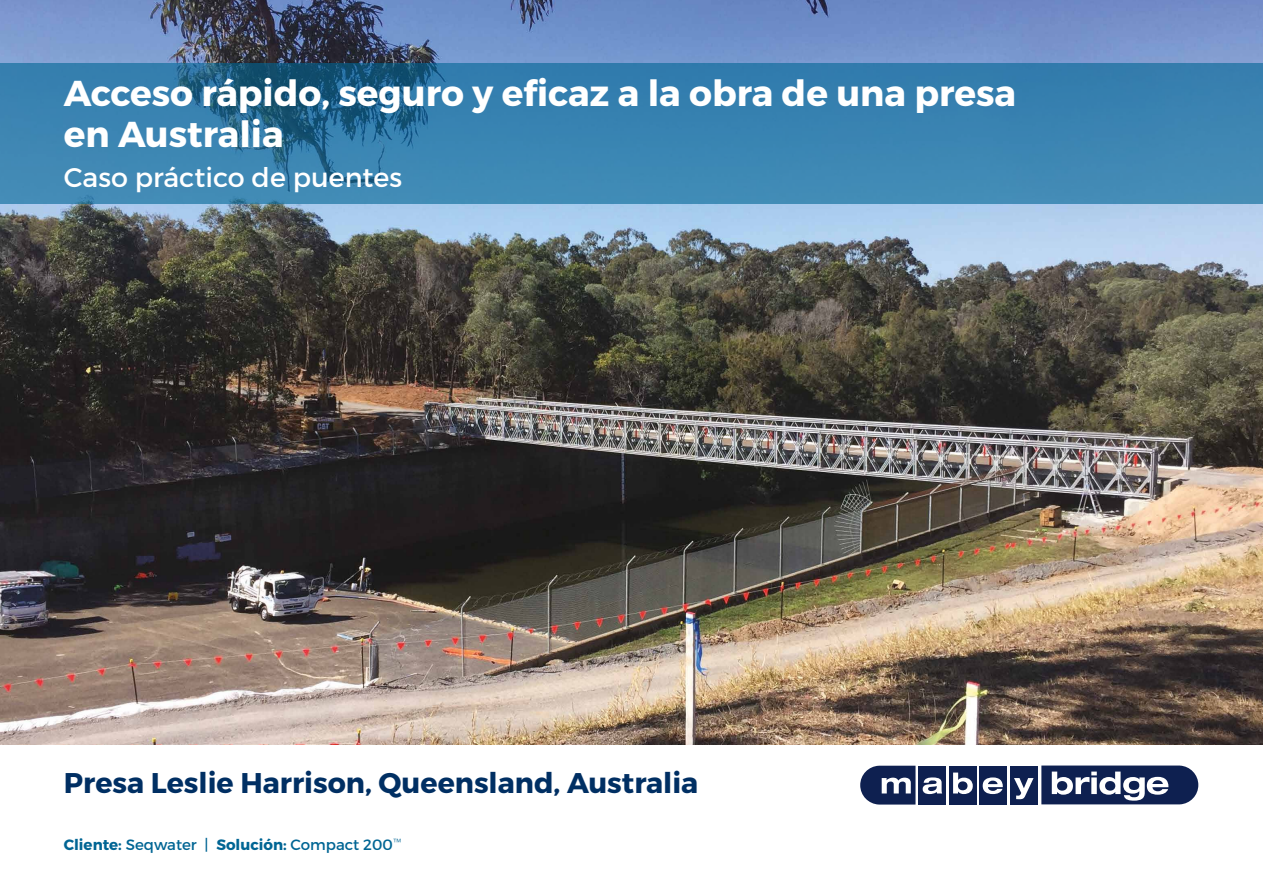
<style>
.page{position:relative;width:1263px;height:893px;background:#fff}
.page>*{position:absolute;margin:0;border:0;box-sizing:border-box;transform-origin:0 0}
.t1{font:700 36px/40.5px "Montserrat";color:#fff}
.t2{font:700 28.5px "Montserrat";color:#002f63}
.t3{font:27px "Montserrat";color:#fff}
.t4{font:15px "Montserrat";color:#006594}
.s1{font-weight:700}
</style>
<div class="page">
<img style="left:0;top:0;width:1263px;height:744px">
<svg style="left:0;top:64px;width:1263px;height:140px;background:#3780ad"></svg>
<div style="left:979px;top:766px;width:27px;height:38px;background:#0e2050"></div>
<div style="left:1010px;top:766px;width:27px;height:38px;background:#0e2050"></div>
<div style="left:949px;top:766px;width:27px;height:38px;background:#0e2050"></div>
<div style="left:918px;top:766px;width:28px;height:38px;background:#0e2050"></div>
<svg style="left:860px;top:766px;width:55px;height:39px"></svg>
<svg style="left:923px;top:777px;width:20px;height:17px"></svg>
<svg style="left:953px;top:772px;width:20px;height:22px"></svg>
<svg style="left:983px;top:777px;width:20px;height:17px"></svg>
<svg style="left:1014px;top:778px;width:20px;height:21px"></svg>
<svg style="left:1041px;top:765px;width:157px;height:39px"></svg>
<p class="t1" style="left:64px;top:74px;width:954px">Acceso rápido, seguro y eficaz a la obra de una presa en Australia</p>
<p class="t3" style="left:64px;top:161px;width:340px">Caso práctico de puentes</p>
<p class="t2" style="left:64px;top:765px;width:636px">Presa Leslie Harrison, Queensland, Australia</p>
<p class="t4" style="left:64px;top:836px;width:339px"><span class="s1">Cliente:</span> Seqwater | <span class="s1">Solución:</span> Compact 200<sup>™</sup></p>
</div>
